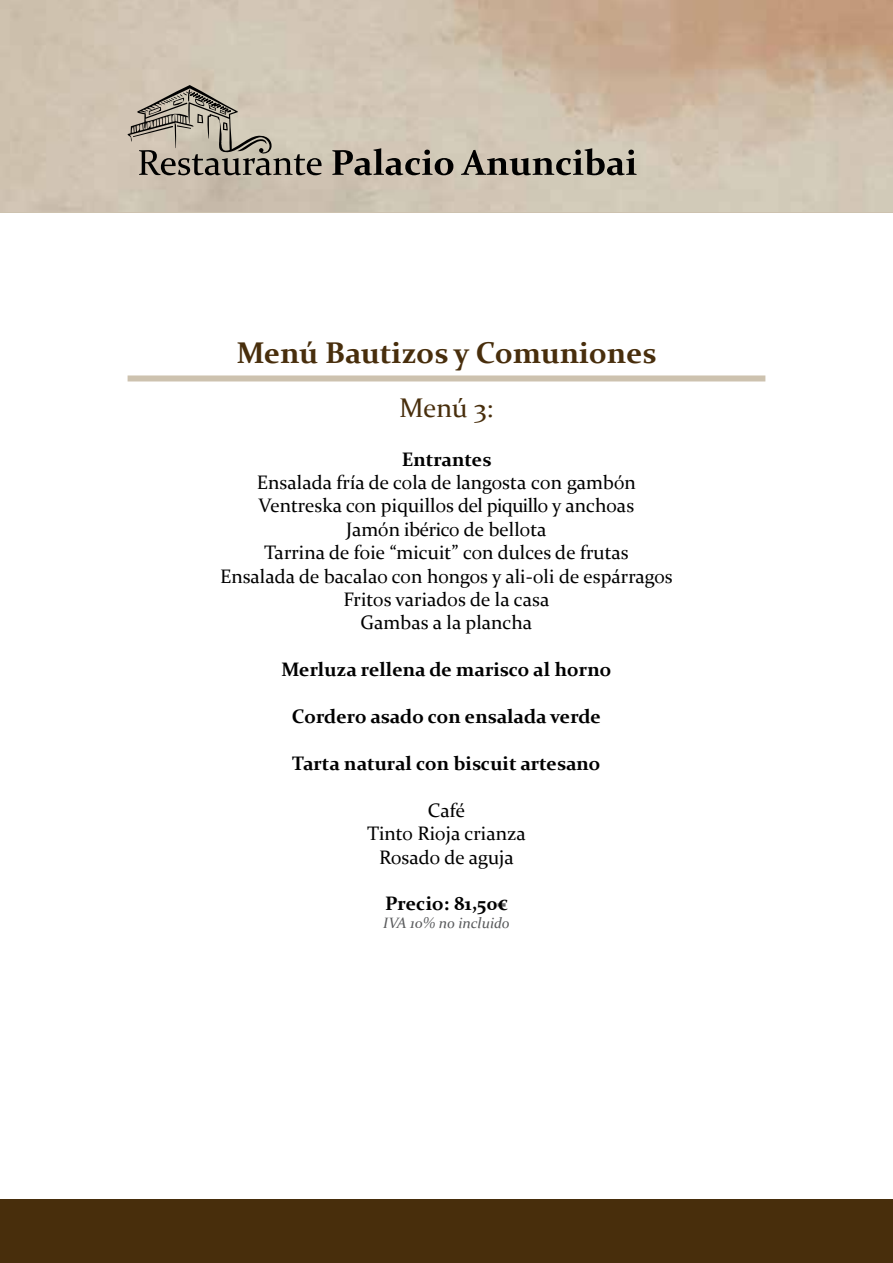
<style>
.page{position:relative;width:893px;height:1263px;background:#fff}
.page>*{position:absolute;margin:0;border:0;box-sizing:border-box;transform-origin:0 0}
.t1{font:700 30px "Constantia";color:#482e0c}
.t2{font:27px "Constantia";color:#482e0c}
.t3{font:19.5px/23.4px "Constantia";color:#000;text-align:center}
.t4{font:700 19.5px "Constantia";color:#000}
.t5{font:italic 15px "Constantia";color:#58595b}
</style>
<div class="page">
<div style="left:0;top:1199px;width:893px;height:64px;background:#482e0c"></div>
<svg style="left:332px;top:148px;width:121px;height:27px;background:#8b8378"></svg>
<svg style="left:461px;top:148px;width:176px;height:27px;background:#8f897d"></svg>
<svg style="left:128px;top:85px;width:194px;height:90px;background:#afa798"></svg>
<div style="left:128px;top:375px;width:637px;height:6px;background:#cdc2af"></div>
<h1 class="t1" style="left:237px;top:332px;width:421px">Menú Bautizos y Comuniones</h1>
<h2 class="t2" style="left:400px;top:389px;width:95px">Menú 3:</h2>
<p class="t4" style="left:402px;top:446px;width:91px">Entrantes</p>
<p class="t3" style="left:220px;top:470px;width:454px">Ensalada fría de cola de langosta con gambón Ventreska con piquillos del piquillo y anchoas<br>Jamón ibérico de bellota<br>Tarrina de foie “micuit” con dulces de frutas<br>Ensalada de bacalao con hongos y ali-oli de espárragos Fritos variados de la casa<br>Gambas a la plancha</p>
<p class="t4" style="left:281px;top:656px;width:332px">Merluza rellena de marisco al horno</p>
<p class="t4" style="left:292px;top:703px;width:311px">Cordero asado con ensalada verde</p>
<p class="t4" style="left:292px;top:750px;width:310px">Tarta natural con biscuit artesano</p>
<p class="t3" style="left:367px;top:797px;width:160px">Café<br>Tinto Rioja crianza<br>Rosado de aguja</p>
<p class="t4" style="left:385px;top:890px;width:124px">Precio: 81,50€</p>
<p class="t5" style="left:383px;top:913px;width:128px">IVA 10% no incluido</p>
</div>
